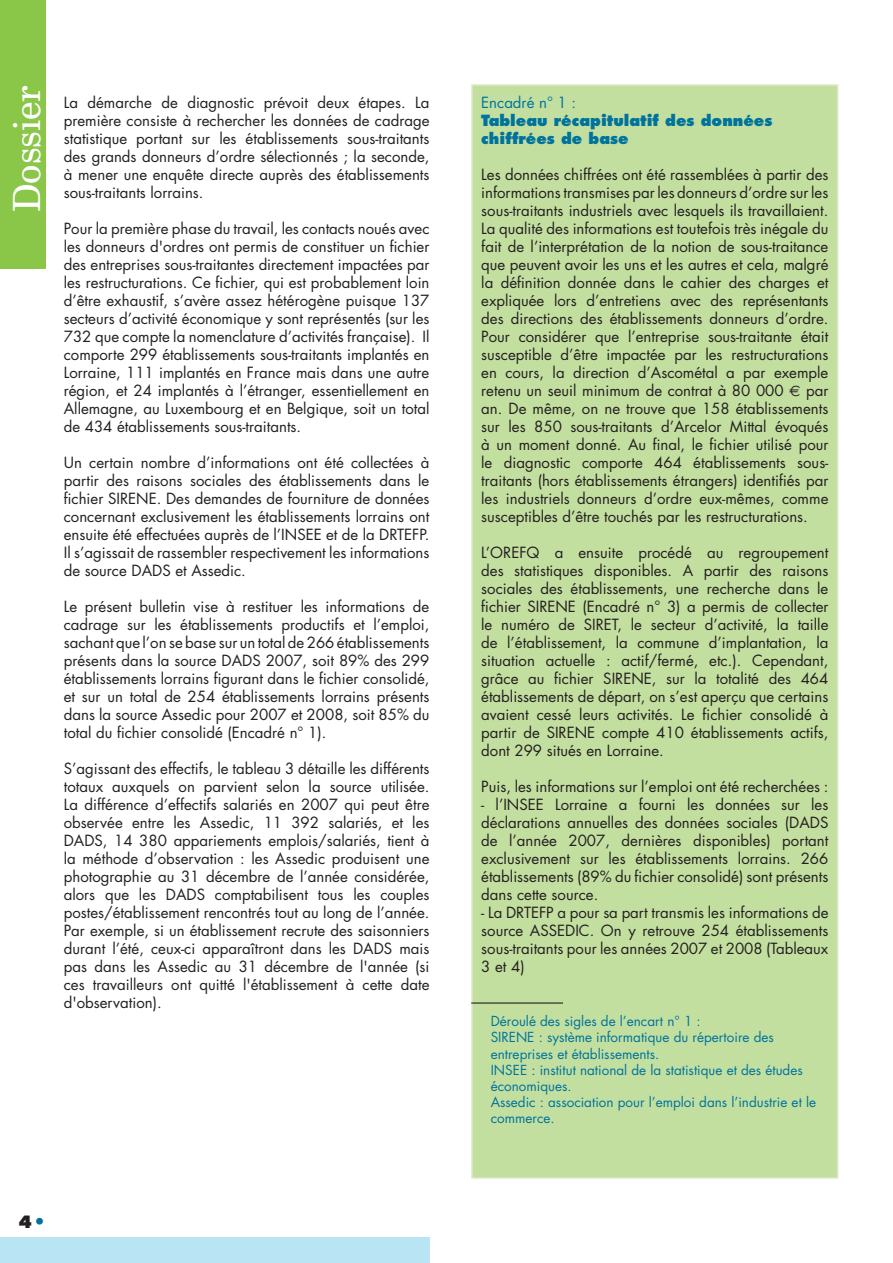
<style>
.page{position:relative;width:893px;height:1263px;background:#fff}
.page>*{position:absolute;margin:0;border:0;box-sizing:border-box;transform-origin:0 0}
.t1{font:37.5px "Century Schoolbook BT";color:#fff}
.t2{font:800 16.5px "Futura";color:#231f20}
.t3{font:15px/18px "Futura";color:#231f20;text-align:justify}
.t4{font:800 15px/18px "Futura";color:#00739c}
.t5{font:15px "Futura";color:#00739c}
.t6{font:13.5px/16.2px "Futura";color:#00739c}
.s1{font-size:18px;color:#00739c}
.s2{font-family:"Euro Sig"}
</style>
<div class="page">
<div style="left:0;top:0;width:46px;height:269px;background:#8ac648"></div>
<div style="left:0;top:1237px;width:429px;height:26px;background:#b9e4f4"></div>
<div style="left:472px;top:85px;width:366px;height:1093px;background:#c3dfa0"></div>
<div style="left:471px;top:84px;width:367px;height:1095px;border:2px solid #daeac4"></div>
<hr style="left:471px;top:1002px;width:92px;height:1px;background:#231f20">
<h1 class="t1" style="left:4px;top:212px;width:129px;rotate:-90deg">Dossier</h1>
<p class="t3" style="left:64px;top:93px;width:367px">La démarche de diagnostic prévoit deux étapes. La première consiste à rechercher les données de cadrage statistique portant sur les établissements sous-traitants des grands donneurs d’ordre sélectionnés ; la seconde, à mener une enquête directe auprès des établissements sous-traitants lorrains.</p>
<p class="t3" style="left:64px;top:219px;width:367px">Pour la première phase du travail, les contacts noués avec les donneurs d'ordres ont permis de constituer un fichier des entreprises sous-traitantes directement impactées par les restructurations. Ce fichier, qui est probablement loin d’être exhaustif, s’avère assez hétérogène puisque 137 secteurs d’activité économique y sont représentés (sur les 732 que compte la nomenclature d’activités française). Il comporte 299 établissements sous-traitants implantés en Lorraine, 111 implantés en France mais dans une autre région, et 24 implantés à l’étranger, essentiellement en Allemagne, au Luxembourg et en Belgique, soit un total de 434 établissements sous-traitants.</p>
<p class="t3" style="left:64px;top:453px;width:367px">Un certain nombre d’informations ont été collectées à partir des raisons sociales des établissements dans le fichier SIRENE. Des demandes de fourniture de données concernant exclusivement les établissements lorrains ont ensuite été effectuées auprès de l’INSEE et de la DRTEFP.<br>Il s’agissait de rassembler respectivement les informations de source DADS et Assedic.</p>
<p class="t3" style="left:64px;top:597px;width:367px">Le présent bulletin vise à restituer les informations de cadrage sur les établissements productifs et l’emploi, sachant que l’on se base sur un total de 266 établissements présents dans la source DADS 2007, soit 89% des 299 établissements lorrains figurant dans le fichier consolidé, et sur un total de 254 établissements lorrains présents dans la source Assedic pour 2007 et 2008, soit 85% du total du fichier consolidé (Encadré n° 1).</p>
<p class="t3" style="left:64px;top:759px;width:367px">S’agissant des effectifs, le tableau 3 détaille les différents totaux auxquels on parvient selon la source utilisée.<br>La différence d’effectifs salariés en 2007 qui peut être observée entre les Assedic, 11 392 salariés, et les DADS, 14 380 appariements emplois/salariés, tient à la méthode d’observation : les Assedic produisent une photographie au 31 décembre de l’année considérée, alors que les DADS comptabilisent tous les couples postes/établissement rencontrés tout au long de l’année.<br>Par exemple, si un établissement recrute des saisonniers durant l’été, ceux-ci apparaîtront dans les DADS mais pas dans les Assedic au 31 décembre de l'année (si ces travailleurs ont quitté l'établissement à cette date d'observation).</p>
<p class="t2" style="left:18px;top:1211px;width:30px">4<span class="s1">•</span></p>
<p class="t5" style="left:481px;top:92px;width:96px">Encadré n° 1 :</p>
<p class="t4" style="left:481px;top:112px;width:293px">Tableau récapitulatif des données chiffrées de base</p>
<p class="t3" style="left:481px;top:165px;width:349px">Les données chiffrées ont été rassemblées à partir des informations transmises par les donneurs d’ordre sur les sous-traitants industriels avec lesquels ils travaillaient.<br>La qualité des informations est toutefois très inégale du fait de l’interprétation de la notion de sous-traitance que peuvent avoir les uns et les autres et cela, malgré la définition donnée dans le cahier des charges et expliquée lors d’entretiens avec des représentants des directions des établissements donneurs d’ordre.<br>Pour considérer que l’entreprise sous-traitante était susceptible d’être impactée par les restructurations en cours, la direction d’Ascométal a par exemple retenu un seuil minimum de contrat à 80 000 <span class="s2">€</span> par an. De même, on ne trouve que 158 établissements sur les 850 sous-traitants d’Arcelor Mittal évoqués à un moment donné. Au final, le fichier utilisé pour le diagnostic comporte 464 établissements sous&shy;traitants (hors établissements étrangers) identifiés par les industriels donneurs d’ordre eux-mêmes, comme susceptibles d’être touchés par les restructurations.</p>
<p class="t3" style="left:481px;top:543px;width:349px">L’OREFQ a ensuite procédé au regroupement des statistiques disponibles. A partir des raisons sociales des établissements, une recherche dans le fichier SIRENE (Encadré n° 3) a permis de collecter le numéro de SIRET, le secteur d’activité, la taille de l’établissement, la commune d’implantation, la situation actuelle : actif/fermé, etc.). Cependant, grâce au fichier SIRENE, sur la totalité des 464 établissements de départ, on s’est aperçu que certains avaient cessé leurs activités. Le fichier consolidé à partir de SIRENE compte 410 établissements actifs, dont 299 situés en Lorraine.</p>
<p class="t3" style="left:481px;top:777px;width:349px">Puis, les informations sur l’emploi ont été recherchées :</p>
<p class="t3" style="left:481px;top:795px;width:349px">- l’INSEE Lorraine a fourni les données sur les déclarations annuelles des données sociales (DADS de l’année 2007, dernières disponibles) portant exclusivement sur les établissements lorrains. 266 établissements (89% du fichier consolidé) sont présents dans cette source.</p>
<p class="t3" style="left:481px;top:903px;width:349px">- La DRTEFP a pour sa part transmis les informations de source ASSEDIC. On y retrouve 254 établissements sous-traitants pour les années 2007 et 2008 (Tableaux 3 et 4)</p>
<p class="t6" style="left:491px;top:1013px;width:327px">Déroulé des sigles de l’encart n° 1 :<br>SIRENE : système informatique du répertoire des entreprises et établissements.<br>INSEE : institut national de la statistique et des études économiques.<br>Assedic : association pour l’emploi dans l’industrie et le commerce.</p>
</div>
